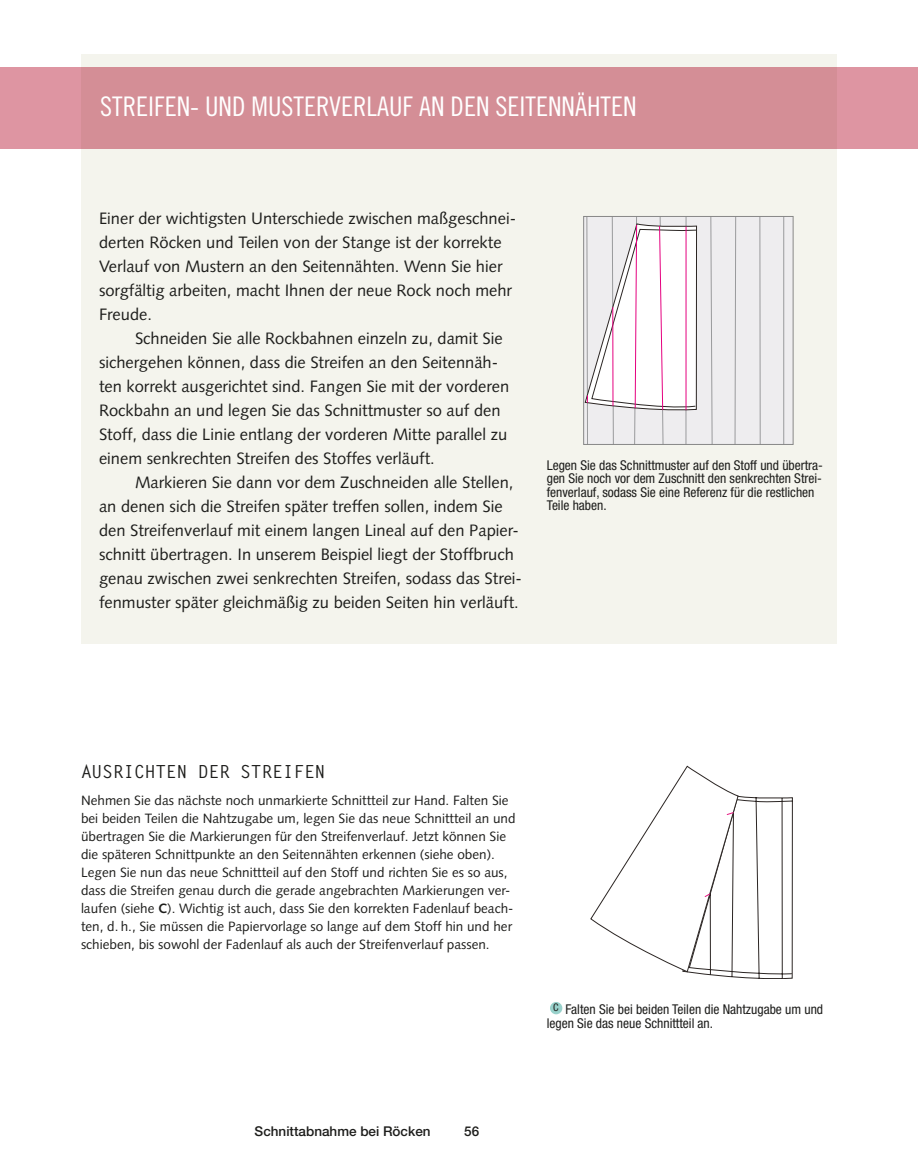
<style>
.page{position:relative;width:918px;height:1175px;background:#fff}
.page>*{position:absolute;margin:0;border:0;box-sizing:border-box;transform-origin:0 0}
.t1{font:27px "Trade Gothic Cond Eighteen";color:#fff}
.t2{font:700 18px "Letter Gothic Std";letter-spacing:-.01em;color:#1d1d1b}
.t3{font:16.5px/24px "Syntax";color:#1d1d1b}
.t4{font:13.5px/18px "Syntax";color:#1d1d1b}
.t5{font:condensed 13.5px/13.5px "Helvetica Neue";color:#1d1d1b}
.t6{font:500 13.5px "Helvetica Neue";color:#1d1d1b}
.s1{font-weight:700}
</style>
<div class="page">
<div style="left:81px;top:54px;width:755px;height:590px;background:#f4f4ed"></div>
<div style="left:0;top:68px;width:918px;height:80px;background:#d48e96"></div>
<svg style="left:784px;top:218px;width:1px;height:225px"></svg>
<svg style="left:586px;top:218px;width:198px;height:225px"></svg>
<svg style="left:585px;top:223px;width:112px;height:189px"></svg>
<div style="left:583px;top:216px;width:211px;height:229px;border:1px solid #878787"></div>
<div style="left:550px;top:1002px;width:12px;height:12px;background:#98d1cb;border-radius:50%"></div>
<svg style="left:590px;top:765px;width:203px;height:214px"></svg>
<h1 class="t1" style="left:100px;top:90px;width:538px">STREIFEN- UND MUSTERVERLAUF AN DEN SEITENNÄHTEN</h1>
<p class="t3" style="left:99px;top:206px;width:419px">Einer der wichtigsten Unterschiede zwischen maßgeschnei&shy;derten Röcken und Teilen von der Stange ist der korrekte Verlauf von Mustern an den Seitennähten. Wenn Sie hier sorgfältig arbeiten, macht Ihnen der neue Rock noch mehr Freude.</p>
<p class="t3" style="left:99px;top:326px;width:412px;text-indent:36px">Schneiden Sie alle Rockbahnen einzeln zu, damit Sie sichergehen können, dass die Streifen an den Seitennäh&shy;ten korrekt ausgerichtet sind. Fangen Sie mit der vorderen Rockbahn an und legen Sie das Schnittmuster so auf den Stoff, dass die Linie entlang der vorderen Mitte parallel zu einem senkrechten Streifen des Stoffes verläuft.</p>
<p class="t3" style="left:99px;top:470px;width:425px;text-indent:36px">Markieren Sie dann vor dem Zuschneiden alle Stellen, an denen sich die Streifen später treffen sollen, indem Sie den Streifenverlauf mit einem langen Lineal auf den Papier&shy;schnitt übertragen. In unserem Beispiel liegt der Stoffbruch genau zwischen zwei senkrechten Streifen, sodass das Strei&shy;fenmuster später gleichmäßig zu beiden Seiten hin verläuft.</p>
<p class="t5" style="left:547px;top:458px;width:278px">Legen Sie das Schnittmuster auf den Stoff und übertra&shy;gen Sie noch vor dem Zuschnitt den senkrechten Strei&shy;fenverlauf, sodass Sie eine Referenz für die restlichen Teile haben.</p>
<p class="t2" style="left:81px;top:760px;width:246px">AUSRICHTEN DER STREIFEN</p>
<p class="t4" style="left:81px;top:791px;width:436px">Nehmen Sie das nächste noch unmarkierte Schnittteil zur Hand. Falten Sie bei beiden Teilen die Nahtzugabe um, legen Sie das neue Schnittteil an und übertragen Sie die Markierungen für den Streifenverlauf. Jetzt können Sie die späteren Schnittpunkte an den Seitennähten erkennen (siehe oben).<br>Legen Sie nun das neue Schnittteil auf den Stoff und richten Sie es so aus, dass die Streifen genau durch die gerade angebrachten Markierungen ver&shy;laufen (siehe <span class="s1">C</span>). Wichtig ist auch, dass Sie den korrekten Fadenlauf beach&shy;ten, d. h., Sie müssen die Papiervorlage so lange auf dem Stoff hin und her schieben, bis sowohl der Fadenlauf als auch der Streifenverlauf passen.</p>
<p class="t5" style="left:547px;top:1002px;width:278px;text-indent:6px"><sup>C</sup> Falten Sie bei beiden Teilen die Nahtzugabe um und legen Sie das neue Schnittteil an.</p>
<p class="t6" style="left:255px;top:1123px;width:178px">Schnittabnahme bei Röcken</p>
<p class="t6" style="left:464px;top:1123px;width:17px">56</p>
</div>
